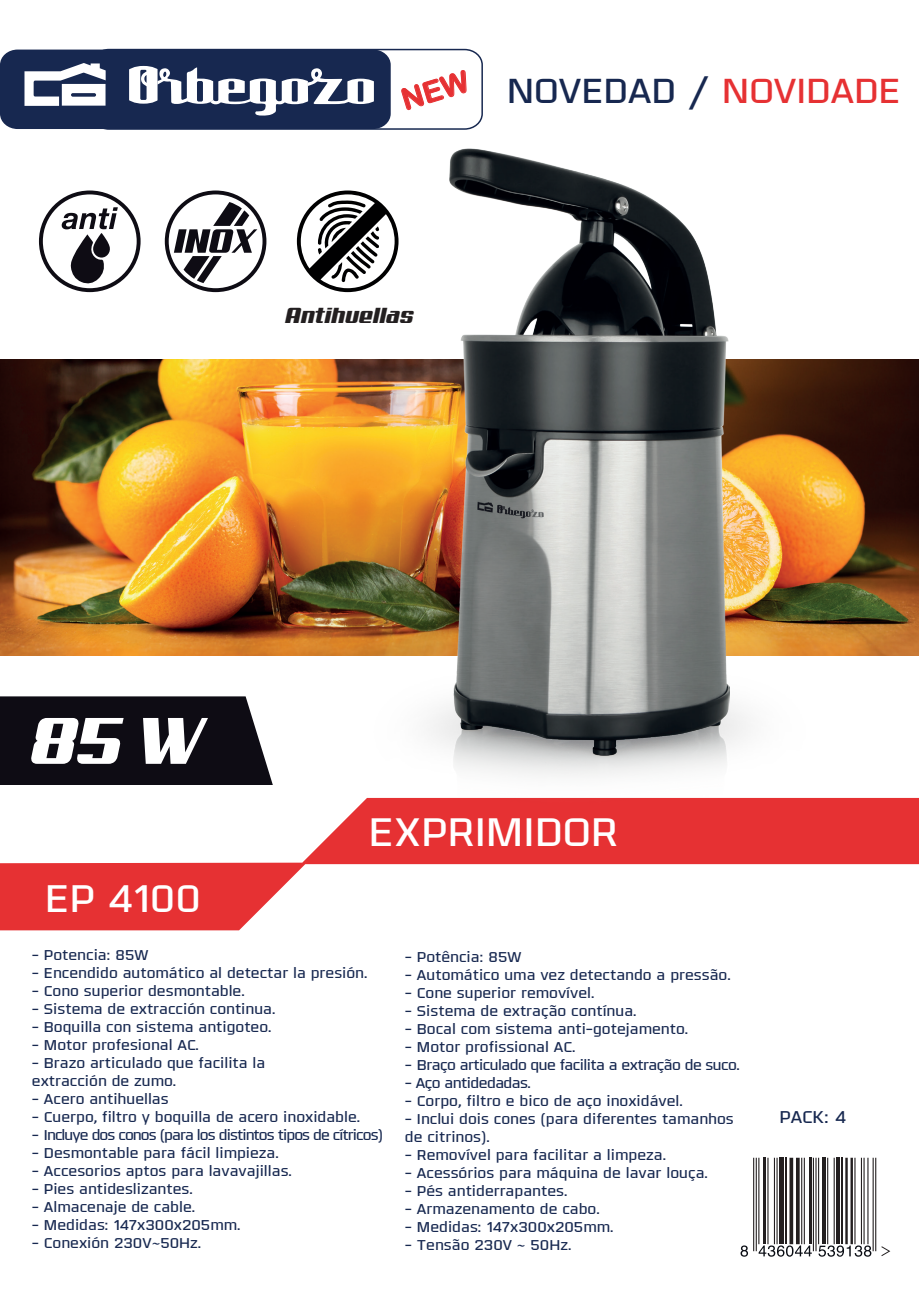
<style>
.page{position:relative;width:919px;height:1289px;background:#fff}
.page>*{position:absolute;margin:0;border:0;box-sizing:border-box;transform-origin:0 0}
.t1{font:66.45px "Aero";color:#fff}
.t2{font:300 41.85px "Olney";color:#fff}
.t3{font:300 40.5px "Olney";color:#fff}
.t4{font:300 36.6px "Olney";color:#172850}
.t5{font:22.05px "Aero";color:#231f20}
.t6{font:300 18px "Olney";color:#172850}
.t7{font:300 15px/18px "Olney";color:#172850}
.t8{font:300 15px "Olney";letter-spacing:-.035em;color:#172850}
.t9{font:300 15px "Olney";letter-spacing:-.06em;color:#172850}
.s1{color:#e63133}
</style>
<div class="page">
<svg style="left:0;top:798px;width:918px;height:132px"></svg>
<div style="left:0;top:696px;width:273px;height:89px;background:#0e0c14"></div>
<svg style="left:39px;top:190px;width:101px;height:102px"></svg>
<svg style="left:165px;top:190px;width:101px;height:102px"></svg>
<img style="left:0;top:359px;width:918px;height:296px">
<img style="left:374px;top:686px;width:431px;height:128px">
<img style="left:449px;top:148px;width:280px;height:607px">
<svg style="left:742px;top:1157px;width:149px;height:100px"></svg>
<hr style="left:758px;top:1157px;width:1px;height:87px;background:#231f20">
<hr style="left:753px;top:1157px;width:1px;height:94px;background:#231f20">
<hr style="left:755px;top:1157px;width:1px;height:94px;background:#231f20">
<hr style="left:763px;top:1157px;width:2px;height:87px;background:#231f20">
<hr style="left:767px;top:1157px;width:1px;height:87px;background:#231f20">
<hr style="left:773px;top:1157px;width:1px;height:87px;background:#231f20">
<hr style="left:776px;top:1157px;width:1px;height:87px;background:#231f20">
<div style="left:779px;top:1157px;width:5px;height:87px;background:#231f20"></div>
<hr style="left:785px;top:1157px;width:1px;height:87px;background:#231f20">
<svg style="left:789px;top:1157px;width:4px;height:87px"></svg>
<svg style="left:795px;top:1157px;width:4px;height:87px"></svg>
<hr style="left:801px;top:1157px;width:1px;height:87px;background:#231f20">
<hr style="left:803px;top:1157px;width:1px;height:87px;background:#231f20">
<hr style="left:808px;top:1157px;width:3px;height:87px;background:#231f20">
<hr style="left:817px;top:1157px;width:2px;height:87px;background:#231f20">
<hr style="left:812px;top:1157px;width:1px;height:94px;background:#231f20">
<hr style="left:815px;top:1157px;width:1px;height:94px;background:#231f20">
<svg style="left:821px;top:1157px;width:4px;height:87px"></svg>
<hr style="left:827px;top:1157px;width:1px;height:87px;background:#231f20">
<hr style="left:833px;top:1157px;width:1px;height:87px;background:#231f20">
<hr style="left:836px;top:1157px;width:3px;height:87px;background:#231f20">
<hr style="left:841px;top:1157px;width:1px;height:87px;background:#231f20">
<hr style="left:845px;top:1157px;width:2px;height:87px;background:#231f20">
<hr style="left:850px;top:1157px;width:2px;height:87px;background:#231f20">
<hr style="left:854px;top:1157px;width:1px;height:87px;background:#231f20">
<hr style="left:860px;top:1157px;width:1px;height:87px;background:#231f20">
<hr style="left:863px;top:1157px;width:1px;height:87px;background:#231f20">
<hr style="left:867px;top:1157px;width:1px;height:87px;background:#231f20">
<hr style="left:872px;top:1157px;width:1px;height:94px;background:#231f20">
<hr style="left:875px;top:1157px;width:1px;height:94px;background:#231f20">
<svg style="left:740px;top:1245px;width:8px;height:11px"></svg>
<svg style="left:758px;top:1245px;width:53px;height:11px"></svg>
<svg style="left:818px;top:1245px;width:53px;height:11px"></svg>
<svg style="left:881px;top:1246px;width:9px;height:10px"></svg>
<svg style="left:297px;top:190px;width:101px;height:102px"></svg>
<svg style="left:0;top:48px;width:483px;height:82px"></svg>
<h3 class="t5" style="left:286px;top:303px;width:130px">Antihuellas</h3>
<h3 class="t4" style="left:506px;top:66px;width:395px">NOVEDAD / <span class="s1">NOVIDADE</span></h3>
<h1 class="t1" style="left:32px;top:703px;width:174px">85 W</h1>
<h3 class="t3" style="left:45px;top:871px;width:157px">EP 4100</h3>
<h2 class="t2" style="left:368px;top:804px;width:251px">EXPRIMIDOR</h2>
<p class="t7" style="left:32px;top:945px;width:118px">- Potencia: 85W</p>
<p class="t7" style="left:32px;top:963px;width:337px">- Encendido automático al detectar la presión.</p>
<p class="t7" style="left:32px;top:981px;width:214px">- Cono superior desmontable.</p>
<p class="t7" style="left:32px;top:999px;width:245px">- Sistema de extracción continua.</p>
<p class="t7" style="left:32px;top:1017px;width:241px">- Boquilla con sistema antigoteo.</p>
<p class="t7" style="left:32px;top:1035px;width:168px">- Motor profesional AC.</p>
<p class="t7" style="left:32px;top:1053px;width:235px">- Brazo articulado que facilita la extracción de zumo.</p>
<p class="t7" style="left:32px;top:1089px;width:138px">- Acero antihuellas</p>
<p class="t7" style="left:32px;top:1107px;width:330px">- Cuerpo, filtro y boquilla de acero inoxidable.</p>
<p class="t9" style="left:32px;top:1125px;width:352px">- Incluye dos conos (para los distintos tipos de cítricos)</p>
<p class="t7" style="left:32px;top:1143px;width:248px">- Desmontable para fácil limpieza.</p>
<p class="t7" style="left:32px;top:1161px;width:261px">- Accesorios aptos para lavavajillas.</p>
<p class="t7" style="left:32px;top:1179px;width:162px">- Pies antideslizantes.</p>
<p class="t7" style="left:32px;top:1197px;width:165px">- Almacenaje de cable.</p>
<p class="t7" style="left:32px;top:1215px;width:210px">- Medidas: 147x300x205mm.</p>
<p class="t7" style="left:32px;top:1233px;width:171px">- Conexión 230V~50Hz.</p>
<p class="t7" style="left:405px;top:947px;width:118px">- Potência: 85W</p>
<p class="t7" style="left:405px;top:965px;width:327px">- Automático uma vez detectando a pressão.</p>
<p class="t7" style="left:405px;top:983px;width:191px">- Cone superior removível.</p>
<p class="t7" style="left:405px;top:1001px;width:233px">- Sistema de extração contínua.</p>
<p class="t7" style="left:405px;top:1019px;width:285px">- Bocal com sistema anti-gotejamento.</p>
<p class="t7" style="left:405px;top:1037px;width:172px">- Motor profissional AC.</p>
<p class="t8" style="left:405px;top:1055px;width:336px">- Braço articulado que facilita a extração de suco.</p>
<p class="t8" style="left:405px;top:1073px;width:127px">- Aço antidedadas.</p>
<p class="t7" style="left:405px;top:1091px;width:279px">- Corpo, filtro e bico de aço inoxidável.</p>
<p class="t7" style="left:405px;top:1109px;width:330px">- Inclui dois cones (para diferentes tamanhos de citrinos).</p>
<p class="t7" style="left:405px;top:1145px;width:262px">- Removível para facilitar a limpeza.</p>
<p class="t7" style="left:405px;top:1163px;width:304px">- Acessórios para máquina de lavar louça.</p>
<p class="t7" style="left:405px;top:1181px;width:164px">- Pés antiderrapantes.</p>
<p class="t7" style="left:405px;top:1199px;width:196px">- Armazenamento de cabo.</p>
<p class="t7" style="left:405px;top:1217px;width:210px">- Medidas: 147x300x205mm.</p>
<p class="t7" style="left:405px;top:1235px;width:168px">- Tensão 230V ~ 50Hz.</p>
<p class="t6" style="left:779px;top:1105px;width:68px">PACK: 4</p>
</div>
